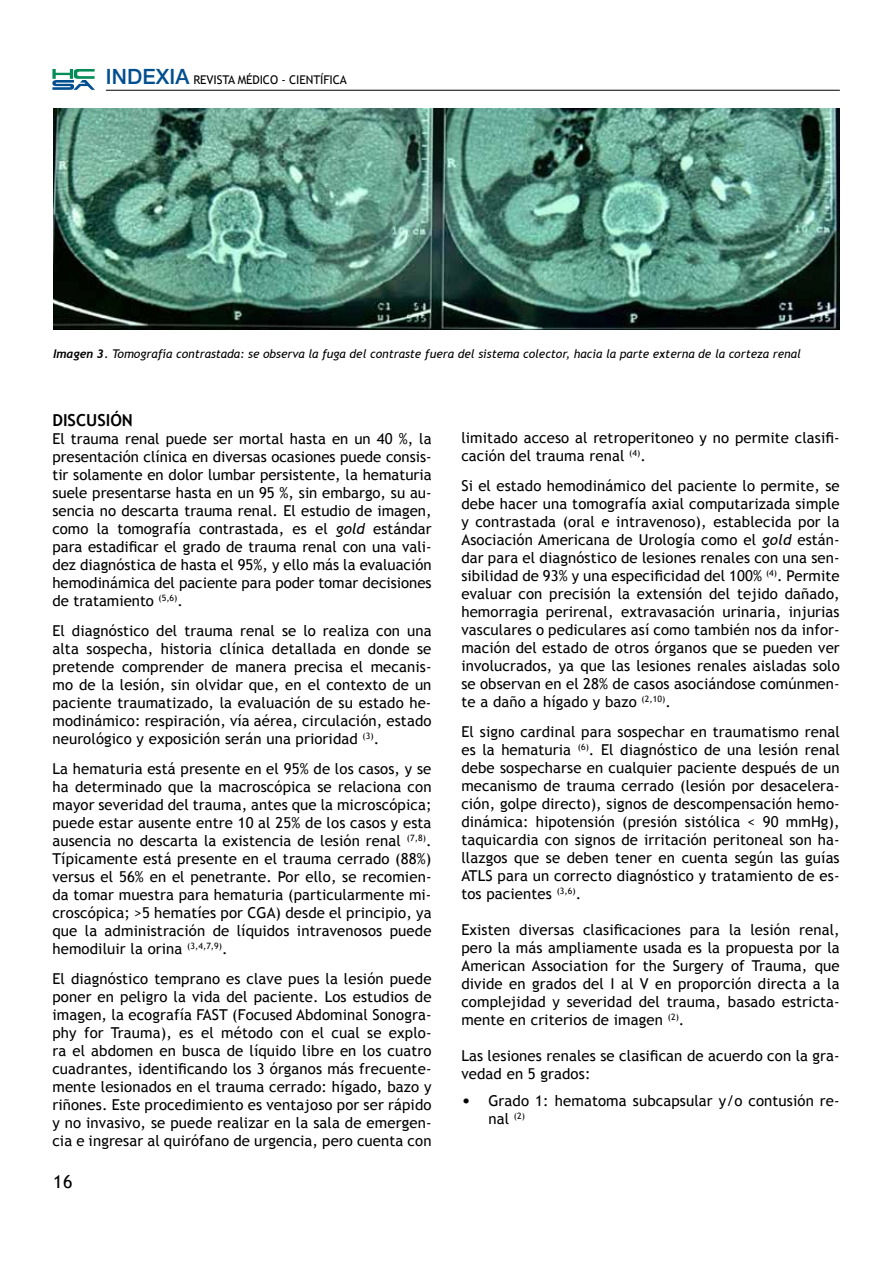
<style>
.page{position:relative;width:893px;height:1263px;background:#fff}
.page>*{position:absolute;margin:0;border:0;box-sizing:border-box;transform-origin:0 0}
.t1{font:18px "Trebuchet MS";color:#000}
.t2{font:700 16.5px "Trebuchet MS";color:#000}
.t3{font:15px/18px "Trebuchet MS";letter-spacing:.01em;color:#000;text-align:justify}
.t4{font:italic 12px "Trebuchet MS";color:#000}
.t5{font:12px "Trebuchet MS";letter-spacing:-.01em;color:#000}
.s1{font-family:"Helvetica Neue";font-weight:500;font-size:21px;color:#024f90}
.s2{font-family:"Trebuchet";font-weight:700}
.s3{font-style:italic}
.s4{font-size:18px}
</style>
<div class="page">
<hr style="left:106px;top:90px;width:734px;height:1px;background:#000">
<svg style="left:52px;top:69px;width:43px;height:21px"></svg>
<img style="left:53px;top:108px;width:787px;height:221px">
<p class="t5" style="left:106px;top:73px;width:243px"><span class="s1">INDEXIA</span> REVISTA MÉDICO - CIENTÍFICA</p>
<p class="t4" style="left:53px;top:347px;width:749px"><span class="s2">Imagen 3.</span> Tomografía contrastada: se observa la fuga del contraste fuera del sistema colector, hacia la parte externa de la corteza renal</p>
<p class="t2" style="left:52px;top:411px;width:82px">DISCUSIÓN</p>
<p class="t3" style="left:52px;top:430px;width:381px">El trauma renal puede ser mortal hasta en un 40 %, la presentación clínica en diversas ocasiones puede consis&shy;tir solamente en dolor lumbar persistente, la hematuria suele presentarse hasta en un 95 %, sin embargo, su au&shy;sencia no descarta trauma renal. El estudio de imagen, como la tomografía contrastada, es el <span class="s3">gold</span> estándar para estadificar el grado de trauma renal con una vali&shy;dez diagnóstica de hasta el 95%, y ello más la evaluación hemodinámica del paciente para poder tomar decisiones de tratamiento <sup>(5,6)</sup>.</p>
<p class="t3" style="left:52px;top:622px;width:381px">El diagnóstico del trauma renal se lo realiza con una alta sospecha, historia clínica detallada en donde se pretende comprender de manera precisa el mecanis&shy;mo de la lesión, sin olvidar que, en el contexto de un paciente traumatizado, la evaluación de su estado he&shy;modinámico: respiración, vía aérea, circulación, estado neurológico y exposición serán una prioridad <sup>(3)</sup>.</p>
<p class="t3" style="left:52px;top:760px;width:381px">La hematuria está presente en el 95% de los casos, y se ha determinado que la macroscópica se relaciona con mayor severidad del trauma, antes que la microscópica; puede estar ausente entre 10 al 25% de los casos y esta ausencia no descarta la existencia de lesión renal <sup>(7,8)</sup>.<br>Típicamente está presente en el trauma cerrado (88%) versus el 56% en el penetrante. Por ello, se recomien&shy;da tomar muestra para hematuria (particularmente mi&shy;croscópica; &gt;5 hematíes por CGA) desde el principio, ya que la administración de líquidos intravenosos puede hemodiluir la orina <sup>(3,4,7,9)</sup>.</p>
<p class="t3" style="left:52px;top:970px;width:381px">El diagnóstico temprano es clave pues la lesión puede poner en peligro la vida del paciente. Los estudios de imagen, la ecografía FAST (Focused Abdominal Sonogra&shy;phy for Trauma), es el método con el cual se explo&shy;ra el abdomen en busca de líquido libre en los cuatro cuadrantes, identificando los 3 órganos más frecuente&shy;mente lesionados en el trauma cerrado: hígado, bazo y riñones. Este procedimiento es ventajoso por ser rápido y no invasivo, se puede realizar en la sala de emergen&shy;cia e ingresar al quirófano de urgencia, pero cuenta con</p>
<p class="t1" style="left:53px;top:1171px;width:21px">16</p>
<p class="t3" style="left:461px;top:429px;width:380px">limitado acceso al retroperitoneo y no permite clasifi&shy;cación del trauma renal <sup>(4)</sup>.</p>
<p class="t3" style="left:461px;top:477px;width:380px">Si el estado hemodinámico del paciente lo permite, se debe hacer una tomografía axial computarizada simple y contrastada (oral e intravenoso), establecida por la Asociación Americana de Urología como el <span class="s3">gold</span> están&shy;dar para el diagnóstico de lesiones renales con una sen&shy;sibilidad de 93% y una especificidad del 100% <sup>(4)</sup>. Permite evaluar con precisión la extensión del tejido dañado, hemorragia perirenal, extravasación urinaria, injurias vasculares o pediculares así como también nos da infor&shy;mación del estado de otros órganos que se pueden ver involucrados, ya que las lesiones renales aisladas solo se observan en el 28% de casos asociándose comúnmen&shy;te a daño a hígado y bazo <sup>(2,10)</sup>.</p>
<p class="t3" style="left:461px;top:723px;width:380px">El signo cardinal para sospechar en traumatismo renal es la hematuria <sup>(6)</sup>. El diagnóstico de una lesión renal debe sospecharse en cualquier paciente después de un mecanismo de trauma cerrado (lesión por desacelera&shy;ción, golpe directo), signos de descompensación hemo&shy;dinámica: hipotensión (presión sistólica &lt; 90 mmHg), taquicardia con signos de irritación peritoneal son ha&shy;llazgos que se deben tener en cuenta según las guías ATLS para un correcto diagnóstico y tratamiento de es&shy;tos pacientes <sup>(3,6)</sup>.</p>
<p class="t3" style="left:461px;top:921px;width:380px">Existen diversas clasificaciones para la lesión renal, pero la más ampliamente usada es la propuesta por la American Association for the Surgery of Trauma, que divide en grados del I al V en proporción directa a la complejidad y severidad del trauma, basado estricta&shy;mente en criterios de imagen <sup>(2)</sup>.</p>
<p class="t3" style="left:461px;top:1047px;width:380px">Las lesiones renales se clasifican de acuerdo con la gra&shy;vedad en 5 grados:</p>
<p class="t3" style="left:488px;top:1091px;width:353px;text-indent:-27px"><span class="s4">•</span> Grado 1: hematoma subcapsular y/o contusión re&shy;nal <sup>(2)</sup></p>
</div>
